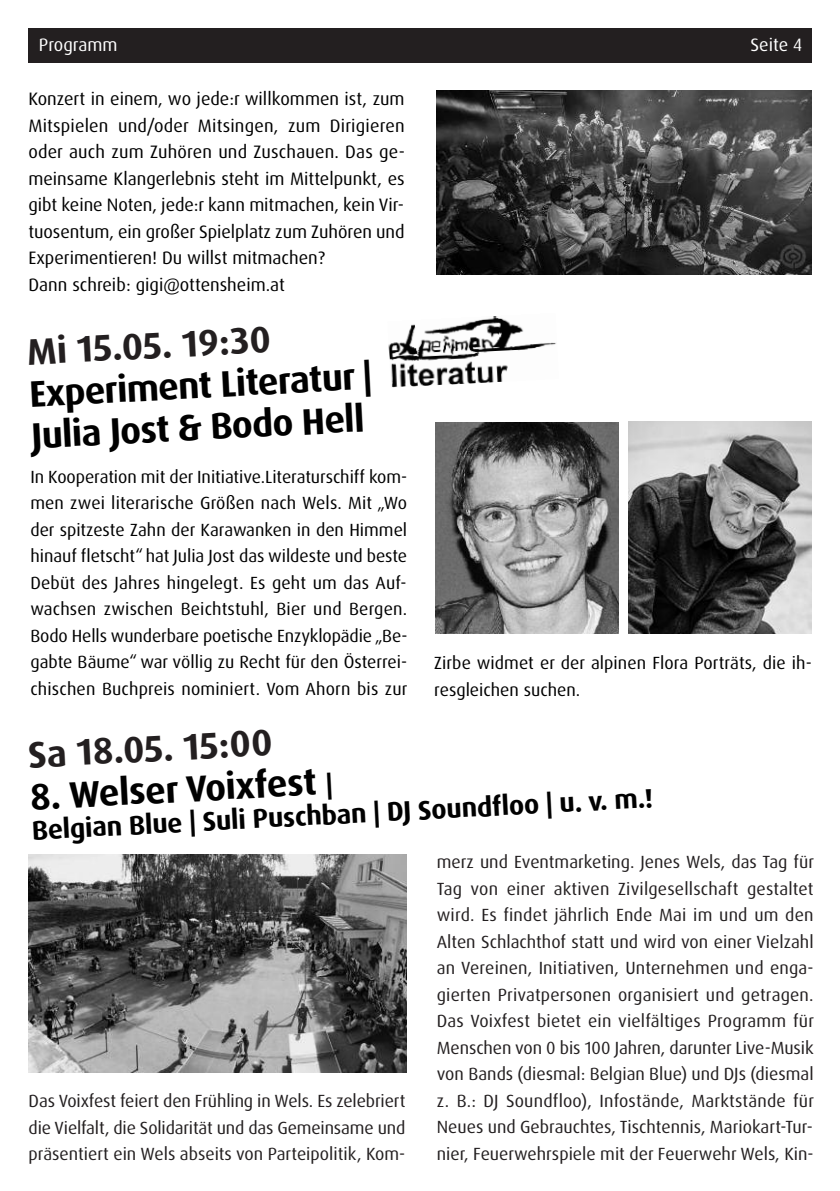
<style>
.page{position:relative;width:840px;height:1191px;background:#fff}
.page>*{position:absolute;margin:0;border:0;box-sizing:border-box;transform-origin:0 0}
.t1{font:700 37px/42px "Dax OT";color:#000}
.t2{font:700 37px "Dax OT";color:#231f20}
.t3{font:700 27px "Dax OT";color:#000}
.t4{font:18px/26.6px "Dax Pro";color:#000}
.t5{font:18px "Dax OT";color:#fff}
.t6{font:17.6px/26.6px "Dax Pro";color:#231f20;text-align:justify}
.t7{font:17.6px/26.6px "Dax Pro";letter-spacing:.005em;color:#000;text-align:justify}
.s1{font-size:27px}
</style>
<div class="page">
<div style="left:28px;top:28px;width:783px;height:34px;background:#231f20"></div>
<img style="left:388px;top:316px;width:168px;height:71px">
<img style="left:436px;top:91px;width:375px;height:184px">
<img style="left:435px;top:422px;width:183px;height:211px">
<img style="left:628px;top:422px;width:183px;height:211px">
<img style="left:29px;top:854px;width:377px;height:218px">
<p class="t5" style="left:39px;top:36px;width:80px">Programm</p>
<p class="t5" style="left:750px;top:37px;width:53px">Seite 4</p>
<p class="t4" style="left:28px;top:87px;width:378px">Konzert in einem, wo jede:r willkommen ist, zum Mitspielen und/oder Mitsingen, zum Dirigieren oder auch zum Zuhören und Zuschauen. Das ge&shy;meinsame Klangerlebnis steht im Mittelpunkt, es gibt keine Noten, jede:r kann mitmachen, kein Vir&shy;tuosentum, ein großer Spielplatz zum Zuhören und Experimentieren! Du willst mitmachen?<br>Dann schreib: gigi@ottensheim.at</p>
<h1 class="t2" style="left:26px;top:336px;width:245px;rotate:-3deg">Mi 15.05. 19:30</h1>
<h1 class="t1" style="left:28px;top:375px;width:344px;rotate:-3deg">Experiment Literatur |<br>Julia Jost &amp; Bodo Hell</h1>
<p class="t7" style="left:30px;top:464px;width:378px">In Kooperation mit der Initiative.Literaturschiff kom&shy;men zwei literarische Größen nach Wels. Mit „Wo der spitzeste Zahn der Karawanken in den Himmel hinauf fletscht“ hat Julia Jost das wildeste und beste Debüt des Jahres hingelegt. Es geht um das Auf&shy;wachsen zwischen Beichtstuhl, Bier und Bergen.<br>Bodo Hells wunderbare poetische Enzyklopädie „Be&shy;gabte Bäume“ war völlig zu Recht für den Österrei&shy;chischen Buchpreis nominiert. Vom Ahorn bis zur</p>
<p class="t7" style="left:434px;top:650px;width:379px">Zirbe widmet er der alpinen Flora Porträts, die ih&shy;resgleichen suchen.</p>
<h1 class="t2" style="left:27px;top:739px;width:246px;rotate:-3deg">Sa 18.05. 15:00</h1>
<h1 class="t1" style="left:29px;top:778px;width:304px;rotate:-3deg">8. Welser Voixfest <span class="s1">|</span></h1>
<h2 class="t3" style="left:31px;top:818px;width:623px;rotate:-3deg">Belgian Blue | Suli Puschban | DJ Soundfloo | u. v. m.!</h2>
<p class="t6" style="left:29px;top:1088px;width:378px">Das Voixfest feiert den Frühling in Wels. Es zelebriert die Vielfalt, die Solidarität und das Gemeinsame und präsentiert ein Wels abseits von Parteipolitik, Kom-</p>
<p class="t6" style="left:436px;top:849px;width:378px">merz und Eventmarketing. Jenes Wels, das Tag für Tag von einer aktiven Zivilgesellschaft gestaltet wird. Es findet jährlich Ende Mai im und um den Alten Schlachthof statt und wird von einer Vielzahl an Vereinen, Initiativen, Unternehmen und enga&shy;gierten Privatpersonen organisiert und getragen.<br>Das Voixfest bietet ein vielfältiges Programm für Menschen von 0 bis 100 Jahren, darunter Live-Musik von Bands (diesmal: Belgian Blue) und DJs (diesmal z. B.: DJ Soundfloo), Infostände, Marktstände für Neues und Gebrauchtes, Tischtennis, Mariokart-Tur&shy;nier, Feuerwehrspiele mit der Feuerwehr Wels, Kin-</p>
</div>
